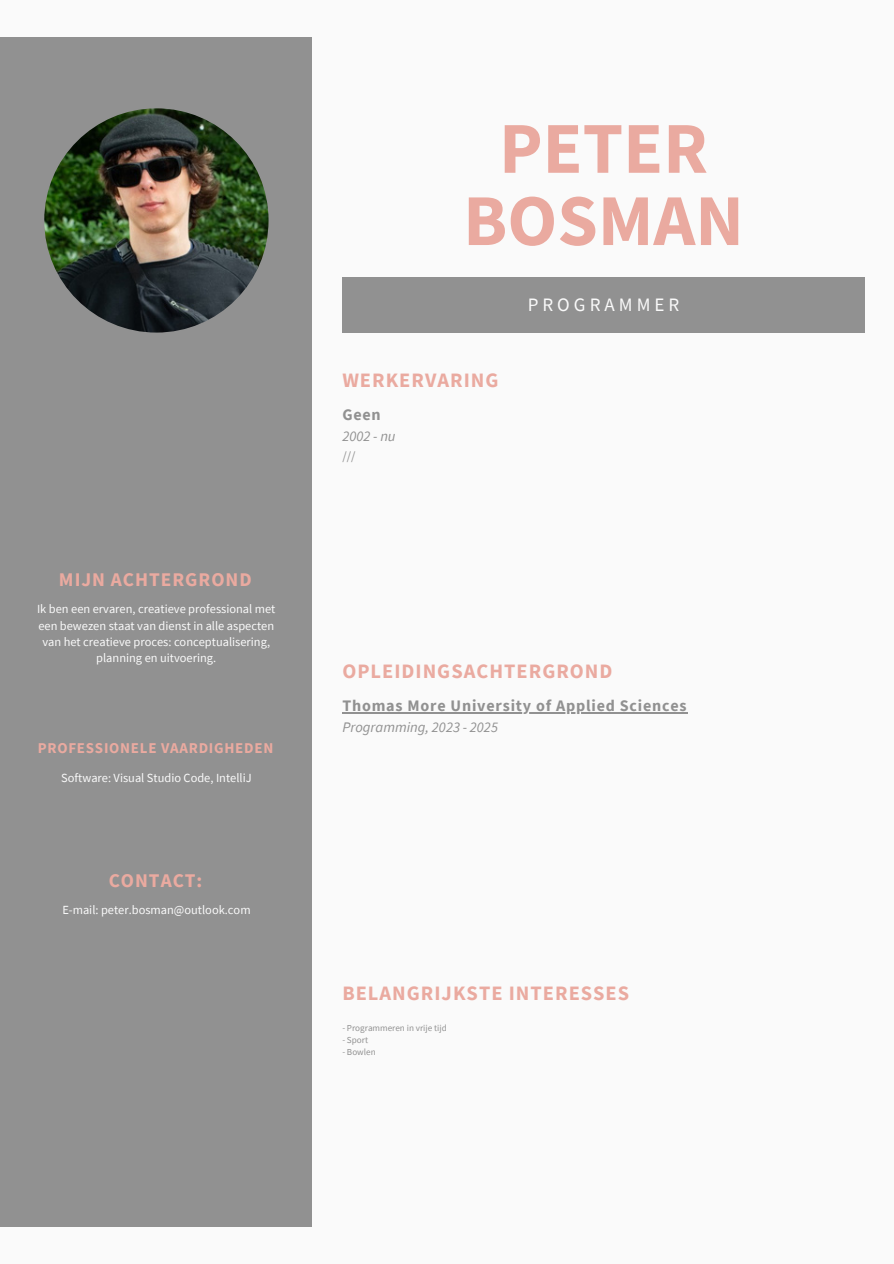
<style>
.page{position:relative;width:894px;height:1264px;background:#fff}
.page>*{position:absolute;margin:0;border:0;box-sizing:border-box;transform-origin:0 0}
.t1{font:700 72.9px "Source Sans Pro";color:#eaaaa0}
.t2{font:700 20.4px "Source Sans Pro";letter-spacing:.05em;color:#eaaaa0}
.t3{font:700 19.35px "Source Sans Pro";letter-spacing:.05em;color:#eaaaa0}
.t4{font:18.9px "Source Sans Pro";letter-spacing:.21em;color:#fafafa}
.t5{font:700 16.05px "Source Sans Pro";letter-spacing:.05em;color:#919191}
.t6{font:700 15px "Source Sans Pro";letter-spacing:.05em;color:#eaaaa0}
.t7{font:italic 14.55px "Source Sans Pro";color:#919191}
.t8{font:12.45px/16.4px "Source Sans Pro";color:#fafafa;text-align:center}
.t9{font:12.45px "Source Sans Pro";color:#919191}
.t10{font:9.15px "Source Sans Pro";color:#919191}
</style>
<div class="page">
<div style="left:0;top:0;width:893px;height:1263px;background:#fafafa"></div>
<div style="left:342px;top:277px;width:522px;height:56px;background:#919191"></div>
<div style="left:0;top:37px;width:312px;height:1189px;background:#919191"></div>
<img style="left:44px;top:108px;width:224px;height:224px;border-radius:50%">
<hr style="left:342px;top:712px;width:345px;height:1px;background:#919191">
<p class="t3" style="left:59px;top:567px;width:194px">MIJN ACHTERGROND</p>
<p class="t8" style="left:37px;top:600px;width:240px">Ik ben een ervaren, creatieve professional met een bewezen staat van dienst in alle aspecten van het creatieve proces: conceptualisering, planning en uitvoering.</p>
<p class="t6" style="left:38px;top:738px;width:237px">PROFESSIONELE VAARDIGHEDEN</p>
<p class="t8" style="left:61px;top:769px;width:192px">Software: Visual Studio Code, IntelliJ</p>
<p class="t3" style="left:109px;top:868px;width:95px">CONTACT:</p>
<p class="t8" style="left:62px;top:901px;width:190px">E-mail: peter.bosman@outlook.com</p>
<p class="t1" style="left:499px;top:101px;width:210px">PETER</p>
<p class="t1" style="left:463px;top:173px;width:282px">BOSMAN</p>
<p class="t2" style="left:342px;top:367px;width:158px">WERKERVARING</p>
<p class="t5" style="left:342px;top:404px;width:40px">Geen</p>
<p class="t7" style="left:342px;top:426px;width:55px">2002 - nu</p>
<p class="t9" style="left:342px;top:447px;width:15px">///</p>
<p class="t4" style="left:527px;top:293px;width:153px">PROGRAMMER</p>
<p class="t2" style="left:342px;top:658px;width:271px">OPLEIDINGSACHTERGROND</p>
<p class="t5" style="left:342px;top:695px;width:346px">Thomas More University of Applied Sciences</p>
<p class="t7" style="left:342px;top:717px;width:157px">Programming, 2023 - 2025</p>
<p class="t2" style="left:342px;top:980px;width:288px">BELANGRIJKSTE INTERESSES</p>
<p class="t10" style="left:342px;top:1021px;width:106px">- Programmeren in vrije tijd</p>
<p class="t10" style="left:342px;top:1033px;width:27px">- Sport</p>
<p class="t10" style="left:342px;top:1045px;width:35px">- Bowlen</p>
</div>
